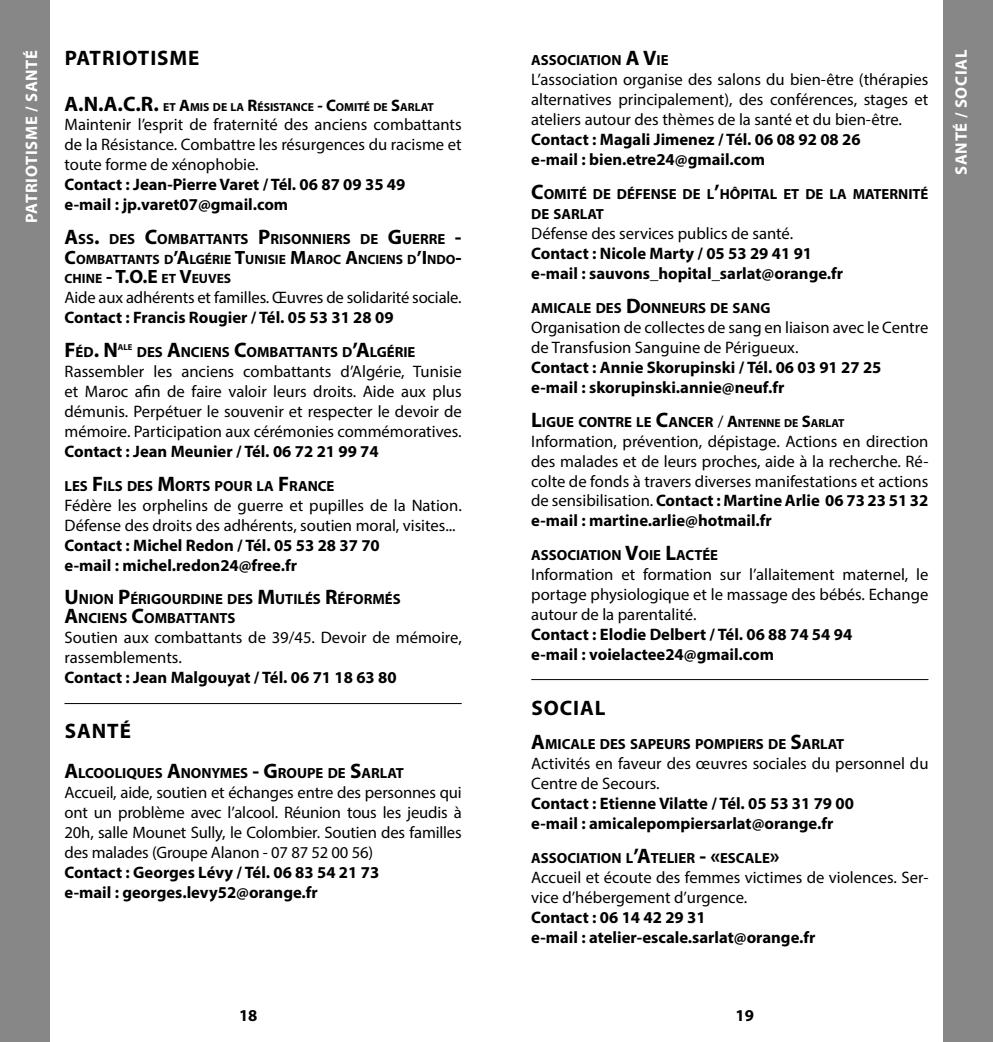
<style>
.page{position:relative;width:993px;height:1042px;background:#fff}
.page>*{position:absolute;margin:0;border:0;box-sizing:border-box;transform-origin:0 0}
.t1{font:700 21px "Myriad Pro";letter-spacing:.045em;color:#000}
.t2{font:700 21px "Myriad Pro";color:#000}
.t3{font:16.62px/19.9px "Myriad Pro";color:#000;text-align:justify}
.t4{font:700 16.62px/19.9px "Myriad Pro";color:#000}
.t5{font:700 16.62px "Myriad Pro";letter-spacing:.045em;color:#fff}
.t6{font:700 14.7px/19.9px "Myriad Pro";color:#000}
.t7{font:700 13.47px/19.9px "Myriad Pro";color:#000}
.t8{font:700 11.72px "Myriad Pro";color:#000}
.t9{font:700 8.58px "Myriad Pro";color:#000}
.s1{font-size:21px}
.s2{font-size:16.62px}
.s3{font-size:19.25px}
.s4{font-size:14.7px}
.s5{font-weight:400;font-size:16.62px}
.s6{font-size:11.72px}
.s7{font-weight:700}
</style>
<div class="page">
<hr style="left:531px;top:679px;width:397px;height:1px;background:#000">
<hr style="left:64px;top:703px;width:397px;height:1px;background:#000">
<div style="left:0;top:0;width:50px;height:1042px;background:#878787"></div>
<div style="left:943px;top:0;width:49px;height:1042px;background:#878787"></div>
<p class="t5" style="left:21px;top:223px;width:175px;rotate:-90deg">PATRIOTISME / SANTÉ</p>
<p class="t5" style="left:950px;top:175px;width:127px;rotate:-90deg">SANTÉ / SOCIAL</p>
<p class="t1" style="left:65px;top:45px;width:136px">PATRIOTISME</p>
<p class="t8" style="left:64px;top:99px;width:370px"><span class="s1">A.N.A.C.R.</span> ET <span class="s2">A</span>MIS DE LA <span class="s2">R</span>ÉSISTANCE <span class="s2">-</span> <span class="s2">C</span>OMITÉ DE <span class="s2">S</span>ARLAT</p>
<p class="t3" style="left:64px;top:115px;width:398px">Maintenir l’esprit de fraternité des anciens combattants de la Résistance. Combattre les résurgences du racisme et toute forme de xénophobie.</p>
<p class="t4" style="left:64px;top:174px;width:342px">Contact : Jean-Pierre Varet / Tél. 06 87 09 35 49 e-mail : jp.varet07@gmail.com</p>
<p class="t6" style="left:64px;top:229px;width:398px"><span class="s1">A</span>SS<span class="s1">.</span> DES <span class="s1">C</span>OMBATTANTS <span class="s1">P</span>RISONNIERS DE <span class="s1">G</span>UERRE <span class="s1">-</span></p>
<p class="t7" style="left:64px;top:249px;width:398px"><span class="s3">C</span>OMBATTANTS D<span class="s3">’A</span>LGÉRIE <span class="s3">T</span>UNISIE <span class="s3">M</span>AROC <span class="s3">A</span>NCIENS D<span class="s3">’I</span> NDO<span class="s3">-<br></span>CHINE <span class="s3">- T.O.E</span> ET <span class="s3">V</span>EUVES</p>
<p class="t3" style="left:64px;top:288px;width:398px">Aide aux adhérents et familles. Œuvres de solidarité sociale.</p>
<p class="t4" style="left:64px;top:307px;width:330px">Contact : Francis Rougier / Tél. 05 53 31 28 09</p>
<p class="t2" style="left:64px;top:336px;width:52px">F <span class="s4">ÉD</span>. N</p>
<p class="t9" style="left:118px;top:342px;width:16px">ALE</p>
<p class="t6" style="left:137px;top:342px;width:280px">DES <span class="s1">A</span>NCIENS <span class="s1">C</span>OMBATTANTS D<span class="s1">’A</span>LGÉRIE</p>
<p class="t3" style="left:64px;top:361px;width:398px">Rassembler les anciens combattants d’Algérie, Tunisie et Maroc afin de faire valoir leurs droits. Aide aux plus démunis. Perpétuer le souvenir et respecter le devoir de mémoire. Participation aux cérémonies commémoratives.</p>
<p class="t4" style="left:64px;top:441px;width:315px">Contact : Jean Meunier / Tél. 06 72 21 99 74</p>
<p class="t6" style="left:64px;top:476px;width:271px">LES <span class="s1">F</span> ILS DES <span class="s1">M</span>ORTS POUR LA <span class="s1">F</span> RANCE</p>
<p class="t3" style="left:64px;top:495px;width:398px">Fédère les orphelins de guerre et pupilles de la Nation.<br>Défense des droits des adhérents, soutien moral, visites...</p>
<p class="t4" style="left:64px;top:535px;width:317px">Contact : Michel Redon / Tél. 05 53 28 37 70 e-mail : michel.redon24@free.fr</p>
<p class="t6" style="left:64px;top:589px;width:337px;line-height:19.2px"><span class="s1">U</span> NION <span class="s1">P</span>ÉRIGOURDINE DES <span class="s1">M</span>UTILÉS <span class="s1">R</span>ÉFORMÉS<br><span class="s1">A</span>NCIENS <span class="s1">C</span>OMBATTANTS</p>
<p class="t3" style="left:64px;top:627px;width:398px">Soutien aux combattants de 39/45. Devoir de mémoire, rassemblements.</p>
<p class="t4" style="left:64px;top:667px;width:333px">Contact : Jean Malgouyat / Tél. 06 71 18 63 80</p>
<p class="t1" style="left:65px;top:717px;width:68px">SANTÉ</p>
<p class="t6" style="left:64px;top:763px;width:341px"><span class="s1">A</span>LCOOLIQUES <span class="s1">A</span>NONYMES <span class="s1">- G</span>ROUPE DE <span class="s1">S</span>ARLAT</p>
<p class="t3" style="left:64px;top:782px;width:398px">Accueil, aide, soutien et échanges entre des personnes qui ont un problème avec l’alcool. Réunion tous les jeudis à 20h, salle Mounet Sully, le Colombier. Soutien des familles des malades (Groupe Alanon - 07 87 52 00 56)</p>
<p class="t4" style="left:64px;top:862px;width:316px">Contact : Georges Lévy / Tél. 06 83 54 21 73 e-mail : georges.levy52@orange.fr</p>
<p class="t6" style="left:531px;top:50px;width:139px">ASSOCIATION <span class="s1">A V</span>IE</p>
<p class="t3" style="left:531px;top:69px;width:398px">L’association organise des salons du bien-être (thérapies alternatives principalement), des conférences, stages et ateliers autour des thèmes de la santé et du bien-être.</p>
<p class="t4" style="left:531px;top:129px;width:331px">Contact : Magali Jimenez / Tél. 06 08 92 08 26 e-mail : bien.etre24@gmail.com</p>
<p class="t6" style="left:531px;top:184px;width:398px"><span class="s1">C</span>OMITÉ DE DÉFENSE DE L<span class="s1">’</span>HÔPITAL ET DE LA MATERNITÉ<br>DE SARLAT</p>
<p class="t3" style="left:531px;top:223px;width:263px">Défense des services publics de santé.</p>
<p class="t4" style="left:531px;top:243px;width:313px">Contact : Nicole Marty / 05 53 29 41 91 e-mail : sauvons_hopital_sarlat@orange.fr</p>
<p class="t6" style="left:531px;top:297px;width:239px">AMICALE DES <span class="s1">D</span>ONNEURS DE SANG</p>
<p class="t3" style="left:531px;top:317px;width:398px">Organisation de collectes de sang en liaison avec le Centre de Transfusion Sanguine de Périgueux.</p>
<p class="t4" style="left:531px;top:357px;width:351px">Contact : Annie Skorupinski / Tél. 06 03 91 27 25 e-mail : skorupinski.annie@neuf.fr</p>
<p class="t6" style="left:531px;top:411px;width:314px"><span class="s1">L</span>IGUE CONTRE LE <span class="s1">C</span>ANCER <span class="s5">/</span> <span class="s2">A</span><span class="s6">NTENNE DE</span> <span class="s2">S</span><span class="s6">ARLAT</span></p>
<p class="t3" style="left:531px;top:431px;width:398px">Information, prévention, dépistage. Actions en direction des malades et de leurs proches, aide à la recherche. Ré&shy;colte de fonds à travers diverses manifestations et actions de sensibilisation. <span class="s7">Contact : Martine Arlie 06 73 23 51 32 e-mail : martine.arlie@hotmail.fr</span></p>
<p class="t6" style="left:531px;top:545px;width:188px">ASSOCIATION <span class="s1">V</span>OIE <span class="s1">L</span>ACTÉE</p>
<p class="t3" style="left:531px;top:564px;width:398px">Information et formation sur l’allaitement maternel, le portage physiologique et le massage des bébés. Echange autour de la parentalité.</p>
<p class="t4" style="left:531px;top:624px;width:322px">Contact : Elodie Delbert / Tél. 06 88 74 54 94 e-mail : voielactee24@gmail.com</p>
<p class="t1" style="left:531px;top:694px;width:76px">SOCIAL</p>
<p class="t6" style="left:531px;top:734px;width:314px"><span class="s1">A</span>MICALE DES SAPEURS POMPIERS DE <span class="s1">S</span>ARLAT</p>
<p class="t3" style="left:531px;top:753px;width:398px">Activités en faveur des œuvres sociales du personnel du<br>Centre de Secours.</p>
<p class="t4" style="left:531px;top:793px;width:324px">Contact : Etienne Vilatte / Tél. 05 53 31 79 00 e-mail : amicalepompiersarlat@orange.fr</p>
<p class="t6" style="left:531px;top:847px;width:250px">ASSOCIATION L<span class="s1">’A</span>TELIER <span class="s1">- «</span>ESCALE<span class="s1">»</span></p>
<p class="t3" style="left:531px;top:867px;width:398px">Accueil et écoute des femmes victimes de violences. Ser&shy;vice d’hébergement d’urgence.</p>
<p class="t4" style="left:531px;top:906px;width:286px">Contact : 06 14 42 29 31<br>e-mail : atelier-escale.sarlat@orange.fr</p>
<p class="t4" style="left:239px;top:1005px;width:20px">18</p>
<p class="t4" style="left:735px;top:1005px;width:20px">19</p>
</div>
